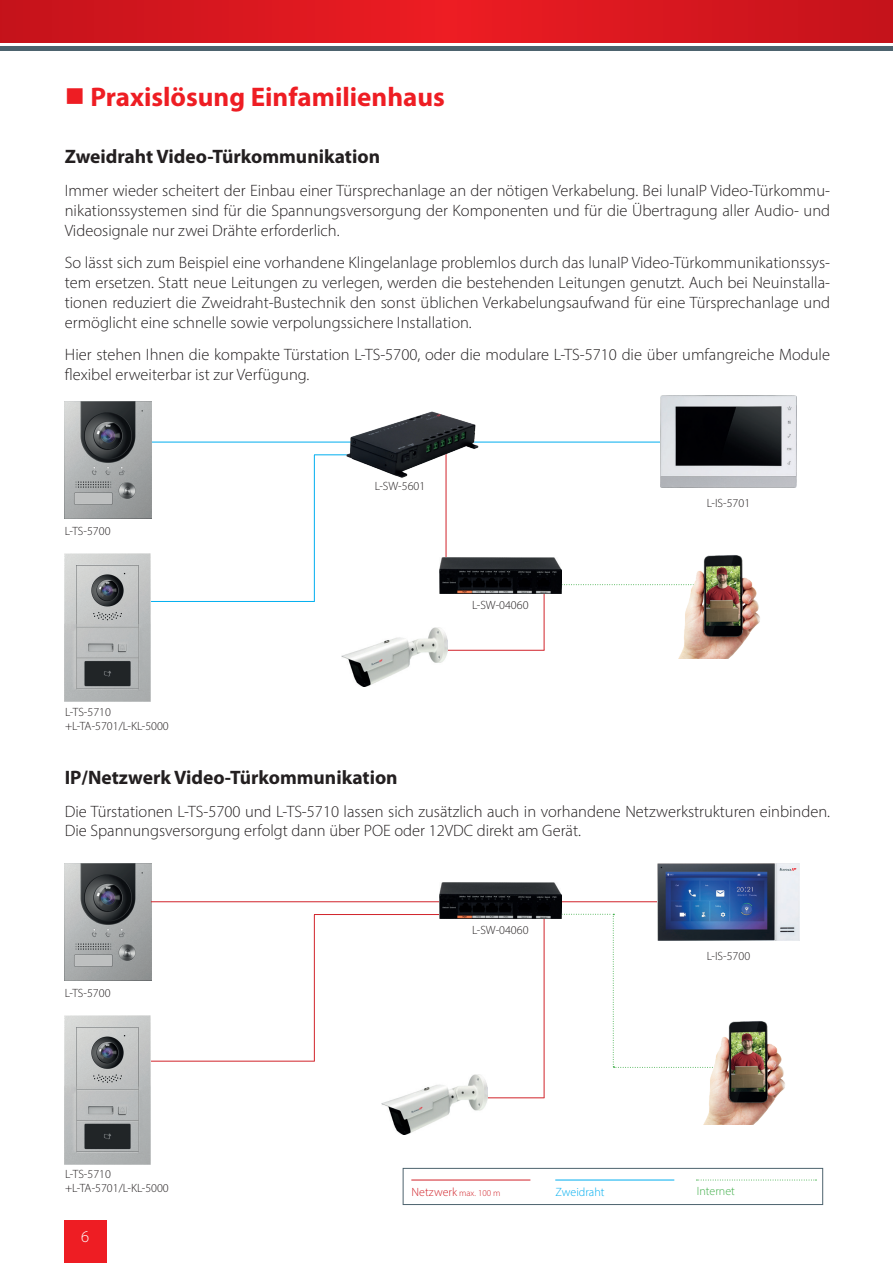
<style>
.page{position:relative;width:893px;height:1263px;background:#fff}
.page>*{position:absolute;margin:0;border:0;box-sizing:border-box;transform-origin:0 0}
.t1{font:700 27px "Myriad Pro";color:#ee1d23}
.t2{font:700 19.5px "Myriad Pro";color:#231f20}
.t3{font:300 16.5px/19.8px "Myriad Pro";color:#231f20;text-align:justify}
.t4{font:300 16.5px "Myriad Pro";color:#fff}
.t5{font:300 12px/14.2px "Myriad Pro";color:#231f20}
.t6{font:300 12px "Myriad Pro";color:#d1232a}
.t7{font:300 12px "Myriad Pro";color:#00aeef}
.t8{font:300 12px "Myriad Pro";color:#40ae49}
.s1{font-size:9px}
</style>
<div class="page">
<div style="left:64px;top:1220px;width:42px;height:43px;background:#ee1d23"></div>
<svg style="left:561px;top:584px;width:100px;height:1px"></svg>
<svg style="left:561px;top:914px;width:123px;height:154px"></svg>
<hr style="left:477px;top:1097px;width:67px;height:1px;background:#d1232a">
<hr style="left:544px;top:915px;width:1px;height:183px;background:#d1232a">
<hr style="left:446px;top:440px;width:1px;height:139px;background:#d1232a">
<hr style="left:132px;top:601px;width:183px;height:1px;background:#00aeef">
<hr style="left:151px;top:442px;width:561px;height:1px;background:#00aeef">
<hr style="left:314px;top:454px;width:78px;height:1px;background:#00aeef">
<hr style="left:0;top:47px;width:893px;height:4px;background:#4d636e">
<svg style="left:0;top:0;width:893px;height:43px;background:#d8171e"></svg>
<img style="left:661px;top:555px;width:99px;height:104px">
<img style="left:65px;top:401px;width:86px;height:118px">
<img style="left:65px;top:863px;width:86px;height:118px">
<img style="left:661px;top:396px;width:135px;height:92px">
<img style="left:685px;top:1021px;width:100px;height:104px">
<img style="left:382px;top:1075px;width:105px;height:59px">
<hr style="left:555px;top:1180px;width:119px;height:1px;background:#00aeef">
<hr style="left:411px;top:1180px;width:119px;height:1px;background:#d1232a">
<svg style="left:696px;top:1180px;width:120px;height:1px"></svg>
<hr style="left:314px;top:455px;width:1px;height:146px;background:#00aeef">
<img style="left:339px;top:411px;width:152px;height:90px">
<hr style="left:429px;top:650px;width:115px;height:1px;background:#d1232a">
<hr style="left:544px;top:575px;width:1px;height:75px;background:#d1232a">
<img style="left:342px;top:627px;width:105px;height:60px">
<img style="left:439px;top:557px;width:122px;height:36px">
<hr style="left:132px;top:1061px;width:183px;height:1px;background:#d1232a">
<hr style="left:151px;top:901px;width:561px;height:1px;background:#d1232a">
<hr style="left:314px;top:914px;width:211px;height:1px;background:#d1232a">
<hr style="left:314px;top:915px;width:1px;height:146px;background:#d1232a">
<img style="left:439px;top:883px;width:122px;height:36px">
<img style="left:657px;top:863px;width:143px;height:78px">
<div style="left:403px;top:1168px;width:420px;height:37px;border:1px solid #4d636e"></div>
<img style="left:65px;top:554px;width:86px;height:148px">
<img style="left:65px;top:1016px;width:86px;height:148px">
<h1 class="t1" style="left:65px;top:79px;width:382px">■ Praxislösung Einfamilienhaus</h1>
<p class="t2" style="left:65px;top:144px;width:317px">Zweidraht Video-Türkommunikation</p>
<p class="t3" style="left:65px;top:180px;width:767px">Immer wieder scheitert der Einbau einer Türsprechanlage an der nötigen Verkabelung. Bei lunaIP Video-Türkommu&shy;nikationssystemen sind für die Spannungsversorgung der Komponenten und für die Übertragung aller Audio- und Videosignale nur zwei Drähte erforderlich.</p>
<p class="t3" style="left:65px;top:253px;width:767px">So lässt sich zum Beispiel eine vorhandene Klingelanlage problemlos durch das lunaIP Video-Türkommunikationssys&shy;tem ersetzen. Statt neue Leitungen zu verlegen, werden die bestehenden Leitungen genutzt. Auch bei Neuinstalla&shy;tionen reduziert die Zweidraht-Bustechnik den sonst üblichen Verkabelungsaufwand für eine Türsprechanlage und ermöglicht eine schnelle sowie verpolungssichere Installation.</p>
<p class="t3" style="left:65px;top:345px;width:767px">Hier stehen Ihnen die kompakte Türstation L-TS-5700, oder die modulare L-TS-5710 die über umfangreiche Module flexibel erweiterbar ist zur Verfügung.</p>
<p class="t5" style="left:65px;top:523px;width:47px">L-TS-5700</p>
<p class="t5" style="left:65px;top:704px;width:105px">L-TS-5710 +L-TA-5701/L-KL-5000</p>
<p class="t5" style="left:375px;top:479px;width:52px">L-SW-5601</p>
<p class="t5" style="left:472px;top:597px;width:58px">L-SW-04060</p>
<p class="t5" style="left:707px;top:495px;width:45px">L-IS-5701</p>
<p class="t2" style="left:65px;top:765px;width:334px">IP/Netzwerk Video-Türkommunikation</p>
<p class="t3" style="left:65px;top:801px;width:767px">Die Türstationen L-TS-5700 und L-TS-5710 lassen sich zusätzlich auch in vorhandene Netzwerkstrukturen einbinden.<br>Die Spannungsversorgung erfolgt dann über POE oder 12VDC direkt am Gerät.</p>
<p class="t5" style="left:65px;top:985px;width:47px">L-TS-5700</p>
<p class="t5" style="left:65px;top:1166px;width:105px">L-TS-5710 +L-TA-5701/L-KL-5000</p>
<p class="t4" style="left:81px;top:1227px;width:10px">6</p>
<p class="t5" style="left:472px;top:923px;width:58px">L-SW-04060</p>
<p class="t5" style="left:707px;top:948px;width:45px">L-IS-5700</p>
<p class="t6" style="left:412px;top:1184px;width:90px">Netzwerk <span class="s1">max. 100 m</span></p>
<p class="t7" style="left:556px;top:1184px;width:50px">Zweidraht</p>
<p class="t8" style="left:697px;top:1183px;width:40px">Internet</p>
</div>
